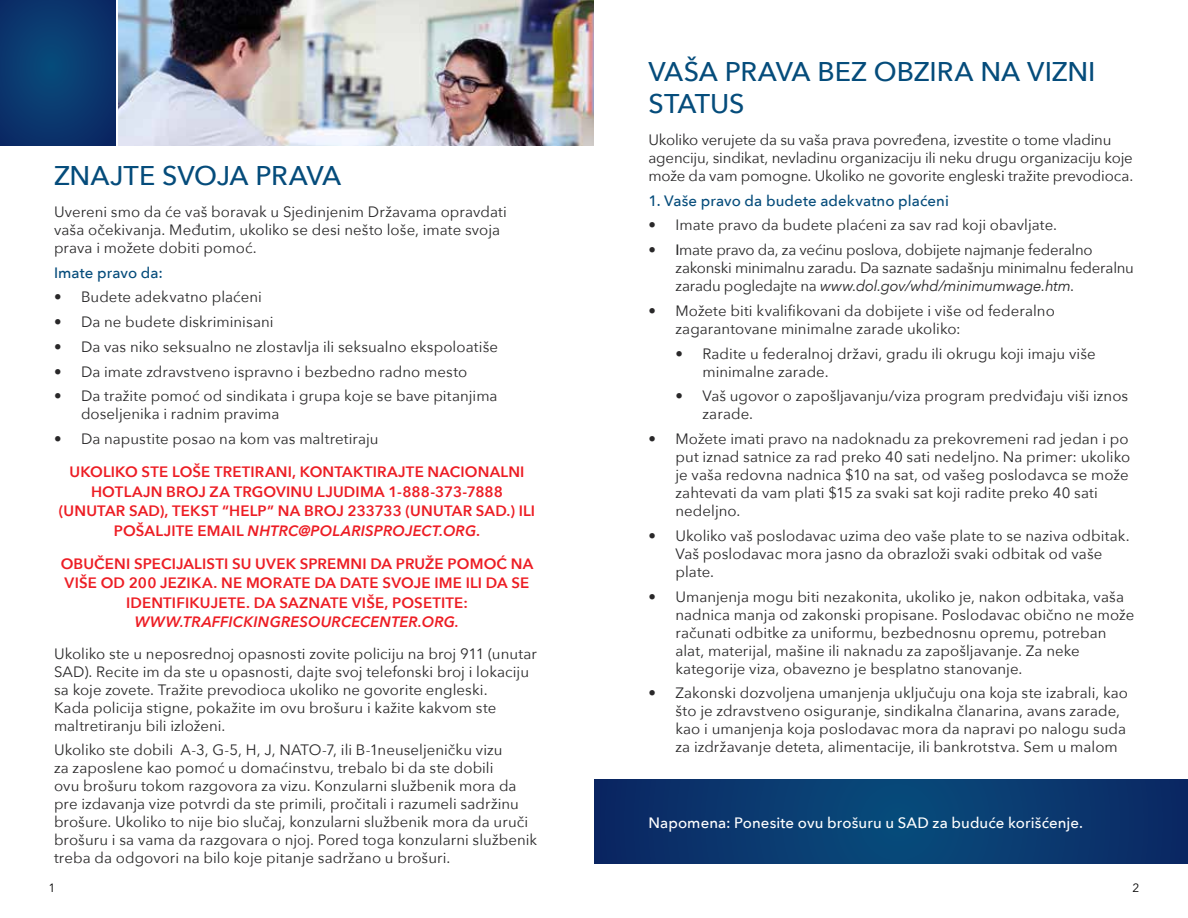
<style>
.page{position:relative;width:1188px;height:918px;background:#fff}
.page>*{position:absolute;margin:0;border:0;box-sizing:border-box;transform-origin:0 0}
.t1{font:500 27px/32.4px "Avenir Next";letter-spacing:-.01em;color:#054c7b}
.t2{font:15px/18px "Avenir Next";letter-spacing:.005em;color:#292829}
.t3{font:600 15px/19.5px "Avenir Next";letter-spacing:.01em;color:#ed1d24;text-align:center}
.t4{font:15px/18px "Avenir Next";letter-spacing:-.02em;color:#292829}
.t5{font:500 15px "Avenir Next";letter-spacing:.005em;color:#fff}
.t6{font:500 15px "Avenir Next";letter-spacing:.005em;color:#054c7b}
.t7{font:italic 600 15px "Avenir Next";letter-spacing:.01em;color:#ed1d24}
.t8{font:12px "Avenir Next";color:#000}
.s1{font-style:italic}
.s2{font-weight:500}
</style>
<div class="page">
<svg style="left:594px;top:780px;width:594px;height:84px;background:#09386e"></svg>
<svg style="left:0;top:0;width:115px;height:145px;background:#0a376e"></svg>
<img style="left:119px;top:0;width:475px;height:145px">
<h1 class="t1" style="left:54px;top:159px;width:289px">ZNAJTE SVOJA PRAVA</h1>
<p class="t2" style="left:54px;top:202px;width:454px">Uvereni smo da će vaš boravak u Sjedinjenim Državama opravdati vaša očekivanja. Međutim, ukoliko se desi nešto loše, imate svoja prava i možete dobiti pomoć.</p>
<p class="t6" style="left:54px;top:260px;width:110px">Imate pravo da:</p>
<p class="t2" style="left:54px;top:287px;width:209px">• Budete adekvatno plaćeni</p>
<p class="t2" style="left:54px;top:312px;width:221px">• Da ne budete diskriminisani</p>
<p class="t2" style="left:54px;top:337px;width:446px">• Da vas niko seksualno ne zlostavlja ili seksualno ekspoloatiše</p>
<p class="t2" style="left:54px;top:362px;width:415px">• Da imate zdravstveno ispravno i bezbedno radno mesto</p>
<p class="t2" style="left:81px;top:386px;width:418px;text-indent:-27px">• Da tražite pomoć od sindikata i grupa koje se bave pitanjima doseljenika i radnim pravima</p>
<p class="t2" style="left:54px;top:429px;width:326px">• Da napustite posao na kom vas maltretiraju</p>
<p class="t3" style="left:59px;top:462px;width:478px">UKOLIKO STE LOŠE TRETIRANI, KONTAKTIRAJTE NACIONALNI HOTLAJN BROJ ZA TRGOVINU LJUDIMA 1-888-373-7888 (UNUTAR SAD), TEKST “HELP” NA BROJ 233733 (UNUTAR SAD.) ILI POŠALJITE EMAIL <span class="s1">NHTRC@POLARISPROJECT.ORG</span>.</p>
<p class="t3" style="left:61px;top:553px;width:474px">OBUČENI SPECIJALISTI SU UVEK SPREMNI DA PRUŽE POMOĆ NA<br>VIŠE OD 200 JEZIKA. NE MORATE DA DATE SVOJE IME ILI DA SE<br>IDENTIFIKUJETE. DA SAZNATE VIŠE, POSETITE:</p>
<p class="t7" style="left:135px;top:609px;width:326px">WWW.TRAFFICKINGRESOURCECENTER.ORG.</p>
<p class="t2" style="left:54px;top:644px;width:484px">Ukoliko ste u neposrednoj opasnosti zovite policiju na broj 911 (unutar SAD). Recite im da ste u opasnosti, dajte svoj telefonski broj i lokaciju sa koje zovete. Tražite prevodioca ukoliko ne govorite engleski.<br>Kada policija stigne, pokažite im ovu brošuru i kažite kakvom ste maltretiranju bili izloženi.</p>
<p class="t2" style="left:54px;top:740px;width:485px">Ukoliko ste dobili A-3, G-5, H, J, NATO-7, ili B-1neuseljeničku vizu<br>za zaposlene kao pomoć u domaćinstvu, trebalo bi da ste dobili<br>ovu brošuru tokom razgovora za vizu. Konzularni službenik mora da pre izdavanja vize potvrdi da ste primili, pročitali i razumeli sadržinu brošure. Ukoliko to nije bio slučaj, konzularni službenik mora da uruči brošuru i sa vama da razgovara o njoj. Pored toga konzularni službenik treba da odgovori na bilo koje pitanje sadržano u brošuri.</p>
<h1 class="t1" style="left:648px;top:54px;width:449px">VAŠA PRAVA BEZ OBZIRA NA VIZNI<br>STATUS</h1>
<p class="t2" style="left:648px;top:130px;width:486px">Ukoliko verujete da su vaša prava povređena, izvestite o tome vladinu agenciju, sindikat, nevladinu organizaciju ili neku drugu organizaciju koje može da vam pomogne. Ukoliko ne govorite engleski tražite prevodioca.</p>
<p class="t6" style="left:648px;top:188px;width:302px">1. Vaše pravo da budete adekvatno plaćeni</p>
<p class="t2" style="left:648px;top:216px;width:410px">• Imate pravo da budete plaćeni za sav rad koji obavljate.</p>
<p class="t4" style="left:675px;top:240px;width:460px;text-indent:-27px"><span class="s2">• I</span>mate pravo da, za većinu poslova, dobijete najmanje federalno zakonski minimalnu zaradu. Da saznate sadašnju minimalnu federalnu zaradu pogledajte na <span class="s1">www.dol.gov/whd/minimumwage.htm</span>.</p>
<p class="t2" style="left:675px;top:301px;width:381px;text-indent:-27px">• Možete biti kvalifikovani da dobijete i više od federalno zagarantovane minimalne zarade ukoliko:</p>
<p class="t2" style="left:702px;top:344px;width:395px;text-indent:-27px">• Radite u federalnoj državi, gradu ili okrugu koji imaju više minimalne zarade.</p>
<p class="t2" style="left:702px;top:387px;width:427px;text-indent:-27px">• Vaš ugovor o zapošljavanju/viza program predviđaju viši iznos zarade.</p>
<p class="t2" style="left:675px;top:429px;width:456px;text-indent:-27px">• Možete imati pravo na nadoknadu za prekovremeni rad jedan i po put iznad satnice za rad preko 40 sati nedeljno. Na primer: ukoliko je vaša redovna nadnica $10 na sat, od vašeg poslodavca se može zahtevati da vam plati $15 za svaki sat koji radite preko 40 sati nedeljno.</p>
<p class="t2" style="left:675px;top:526px;width:456px;text-indent:-27px">• Ukoliko vaš poslodavac uzima deo vaše plate to se naziva odbitak.<br>Vaš poslodavac mora jasno da obrazloži svaki odbitak od vaše plate.</p>
<p class="t2" style="left:675px;top:587px;width:460px;text-indent:-27px">• Umanjenja mogu biti nezakonita, ukoliko je, nakon odbitaka, vaša nadnica manja od zakonski propisane. Poslodavac obično ne može računati odbitke za uniformu, bezbednosnu opremu, potreban alat, materijal, mašine ili naknadu za zapošljavanje. Za neke kategorije viza, obavezno je besplatno stanovanje.</p>
<p class="t2" style="left:675px;top:684px;width:454px;text-indent:-27px">• Zakonski dozvoljena umanjenja uključuju ona koja ste izabrali, kao što je zdravstveno osiguranje, sindikalna članarina, avans zarade, kao i umanjenja koja poslodavac mora da napravi po nalogu suda za izdržavanje deteta, alimentacije, ili bankrotstva. Sem u malom</p>
<p class="t5" style="left:648px;top:810px;width:436px">Napomena: Ponesite ovu brošuru u SAD za buduće korišćenje.</p>
<p class="t8" style="left:49px;top:878px;width:8px">1</p>
<p class="t8" style="left:1132px;top:878px;width:8px">2</p>
</div>
